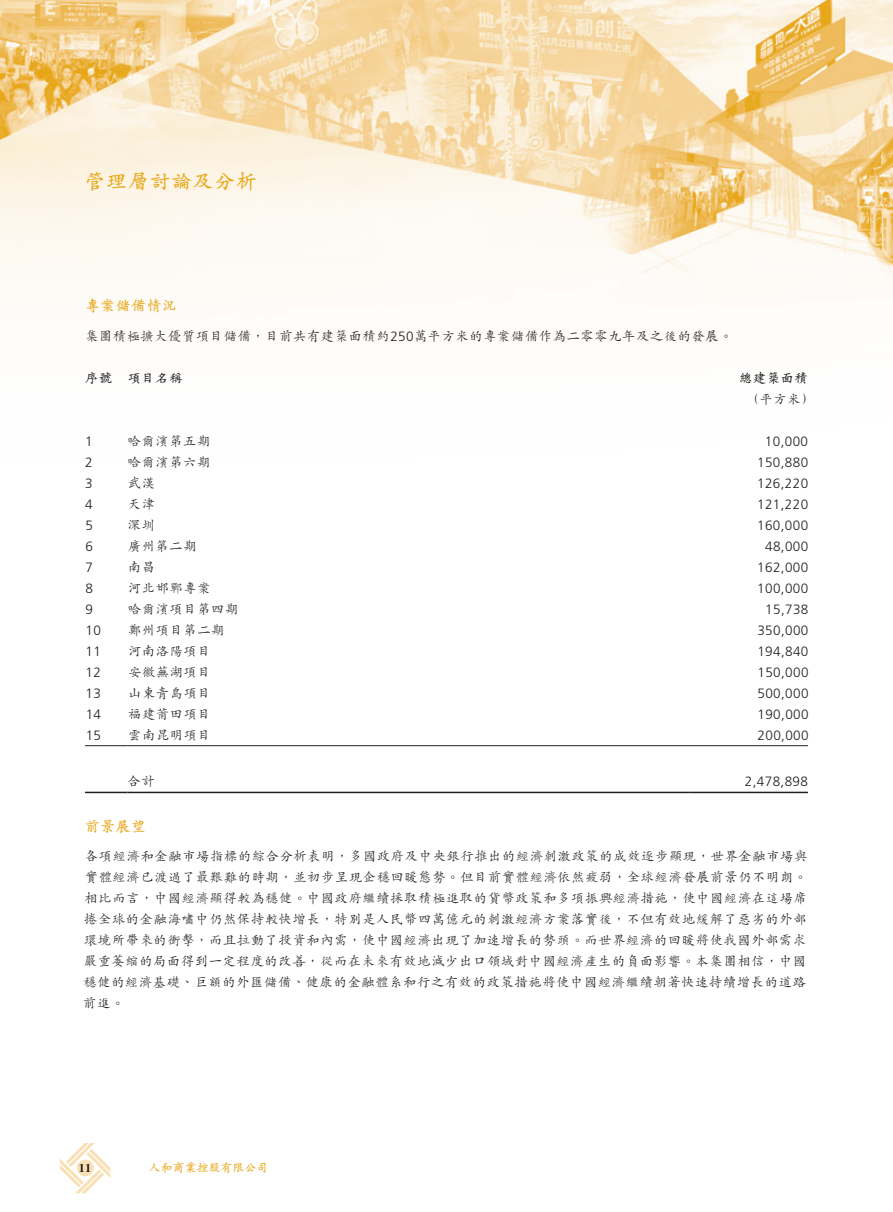
<style>
.page{position:relative;width:893px;height:1212px;background:#fff}
.page>*{position:absolute;margin:0;border:0;box-sizing:border-box;transform-origin:0 0}
.t1{font:600 21px "M Kai HK";letter-spacing:.03em;color:#e7a512}
.t2{font:600 15px "M Kai HK";letter-spacing:.03em;color:#e7a512}
.t3{font:500 13.5px/21px "M Kai HK";letter-spacing:.03em;color:#231f20;text-align:justify}
.t4{font:300 13.5px "Frutiger LT Std";letter-spacing:.03em;color:#231f20}
.t5{font:600 13.5px "M Kai HK";letter-spacing:.03em;color:#231f20}
.t6{font:600 12px "M Kai HK";color:#e7a512}
.t7{font:700 12px "Times LT Std";color:#231f20}
.s1{font-family:"Frutiger LT Std";font-weight:300}
</style>
<div class="page">
<img style="left:0;top:0;width:893px;height:1194px">
<svg style="left:60px;top:1143px;width:50px;height:50px"></svg>
<hr style="left:85px;top:745px;width:43px;height:1px;background:#231f20">
<hr style="left:128px;top:745px;width:561px;height:1px;background:#231f20">
<hr style="left:689px;top:745px;width:119px;height:1px;background:#231f20">
<hr style="left:85px;top:792px;width:43px;height:1px;background:#231f20">
<hr style="left:128px;top:792px;width:561px;height:1px;background:#231f20">
<hr style="left:689px;top:792px;width:119px;height:1px;background:#231f20">
<h1 class="t1" style="left:85px;top:166px;width:174px">管理層討論及分析</h1>
<p class="t2" style="left:85px;top:295px;width:94px">專案儲備情況</p>
<p class="t3" style="left:85px;top:324px;width:649px">集團積極擴大優質項目儲備，目前共有建築面積約<span class="s1">250</span>萬平方米的專案儲備作為二零零九年及之後的發展。</p>
<p class="t5" style="left:85px;top:368px;width:29px">序號</p>
<p class="t5" style="left:128px;top:368px;width:57px">項目名稱</p>
<p class="t5" style="left:739px;top:368px;width:71px">總建築面積</p>
<p class="t4" style="left:85px;top:433px;width:9px">1</p>
<p class="t3" style="left:128px;top:429px;width:84px">哈爾濱第五期</p>
<p class="t3" style="left:746px;top:387px;width:71px">（平方米(</p>
<p class="t4" style="left:765px;top:433px;width:45px">10,000</p>
<p class="t4" style="left:85px;top:454px;width:9px">2</p>
<p class="t3" style="left:128px;top:450px;width:84px">哈爾濱第六期</p>
<p class="t4" style="left:757px;top:454px;width:53px">150,880</p>
<p class="t4" style="left:85px;top:475px;width:9px">3</p>
<p class="t3" style="left:128px;top:471px;width:29px">武漢</p>
<p class="t4" style="left:757px;top:475px;width:53px">126,220</p>
<p class="t4" style="left:85px;top:496px;width:9px">4</p>
<p class="t3" style="left:128px;top:492px;width:29px">天津</p>
<p class="t4" style="left:757px;top:496px;width:53px">121,220</p>
<p class="t4" style="left:85px;top:517px;width:9px">5</p>
<p class="t3" style="left:128px;top:513px;width:29px">深圳</p>
<p class="t4" style="left:757px;top:517px;width:53px">160,000</p>
<p class="t4" style="left:85px;top:538px;width:9px">6</p>
<p class="t3" style="left:128px;top:534px;width:71px">廣州第二期</p>
<p class="t4" style="left:765px;top:538px;width:45px">48,000</p>
<p class="t4" style="left:85px;top:559px;width:9px">7</p>
<p class="t3" style="left:128px;top:555px;width:29px">南昌</p>
<p class="t4" style="left:757px;top:559px;width:53px">162,000</p>
<p class="t4" style="left:85px;top:580px;width:9px">8</p>
<p class="t3" style="left:128px;top:576px;width:84px">河北邯鄲專案</p>
<p class="t4" style="left:757px;top:580px;width:53px">100,000</p>
<p class="t4" style="left:85px;top:601px;width:9px">9</p>
<p class="t3" style="left:128px;top:597px;width:112px">哈爾濱項目第四期</p>
<p class="t4" style="left:765px;top:601px;width:45px">15,738</p>
<p class="t4" style="left:86px;top:622px;width:17px">10</p>
<p class="t3" style="left:128px;top:618px;width:98px">鄭州項目第二期</p>
<p class="t4" style="left:757px;top:622px;width:53px">350,000</p>
<p class="t4" style="left:86px;top:643px;width:17px">11</p>
<p class="t3" style="left:128px;top:639px;width:84px">河南洛陽項目</p>
<p class="t4" style="left:757px;top:643px;width:53px">194,840</p>
<p class="t4" style="left:86px;top:664px;width:17px">12</p>
<p class="t3" style="left:128px;top:660px;width:84px">安徽蕪湖項目</p>
<p class="t4" style="left:757px;top:664px;width:53px">150,000</p>
<p class="t4" style="left:86px;top:686px;width:17px">13</p>
<p class="t3" style="left:128px;top:682px;width:84px">山東青島項目</p>
<p class="t4" style="left:757px;top:686px;width:53px">500,000</p>
<p class="t4" style="left:86px;top:707px;width:17px">14</p>
<p class="t3" style="left:128px;top:703px;width:84px">福建莆田項目</p>
<p class="t4" style="left:757px;top:707px;width:53px">190,000</p>
<p class="t4" style="left:86px;top:728px;width:17px">15</p>
<p class="t3" style="left:128px;top:724px;width:84px">雲南昆明項目</p>
<p class="t4" style="left:758px;top:728px;width:53px">200,000</p>
<p class="t3" style="left:128px;top:770px;width:29px">合計</p>
<p class="t2" style="left:85px;top:816px;width:63px">前景展望</p>
<p class="t3" style="left:83px;top:845px;width:726px">各項經濟和金融市場指標的綜合分析表明，多國政府及中央銀行推出的經濟刺激政策的成效逐步顯現，世界金融市場與實體經濟已渡過了最艱難的時期，並初步呈現企穩回暖態勢。但目前實體經濟依然疲弱，全球經濟發展前景仍不明朗。相比而言，中國經濟顯得較為穩健。中國政府繼續採取積極進取的貨幣政策和多項振興經濟措施，使中國經濟在這場席捲全球的金融海嘯中仍然保持較快增長，特別是人民幣四萬億元的刺激經濟方案落實後，不但有效地緩解了惡劣的外部環境所帶來的衝擊，而且拉動了投資和內需，使中國經濟出現了加速增長的勢頭。而世界經濟的回暖將使我國外部需求嚴重萎縮的局面得到一定程度的改善，從而在未來有效地減少出口領域對中國經濟產生的負面影響。本集團相信，中國穩健的經濟基礎、巨額的外匯儲備、健康的金融體系和行之有效的政策措施將使中國經濟繼續朝著快速持續增長的道路前進。</p>
<p class="t4" style="left:745px;top:774px;width:65px">2,478,898</p>
<p class="t7" style="left:79px;top:1160px;width:14px">11</p>
<p class="t6" style="left:149px;top:1159px;width:121px">人和商業控股有限公司</p>
</div>
